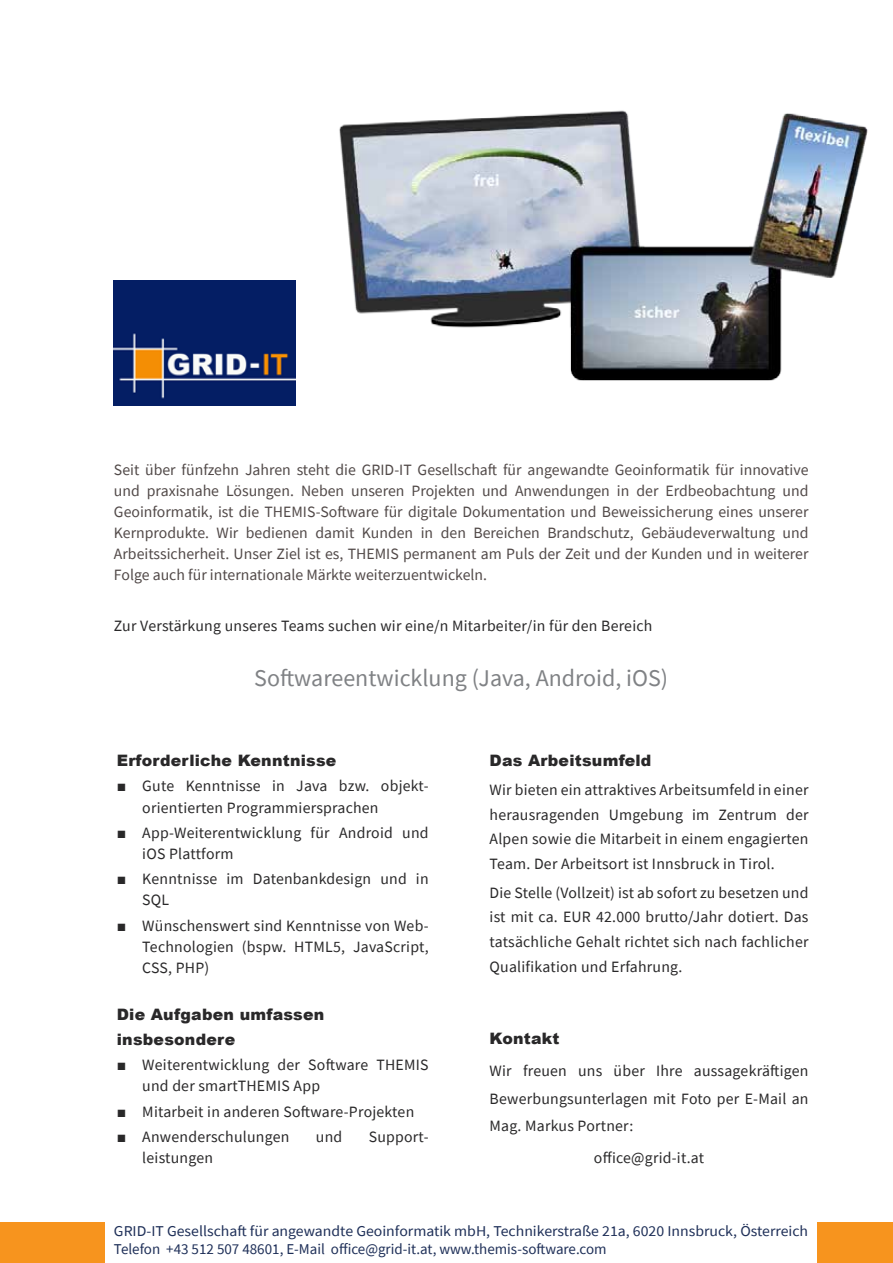
<style>
.page{position:relative;width:893px;height:1263px;background:#fff}
.page>*{position:absolute;margin:0;border:0;box-sizing:border-box;transform-origin:0 0}
.t1{font:24px "Source Sans Pro";color:#808285}
.t2{font:15.75px/24.6px "Source Sans Pro";letter-spacing:.015em;color:#292829;text-align:justify}
.t3{font:15.75px/21px "Source Sans Pro";color:#514948;text-align:justify}
.t4{font:900 15.75px/25.3px "Arial";letter-spacing:.015em;color:#292829}
.t5{font:15px/18px "Source Sans Pro";color:#1e2f58;scale:1.05 1}
.s1{font-family:"Arial"}
</style>
<div class="page">
<img style="left:339px;top:110px;width:529px;height:271px">
<div style="left:0;top:1222px;width:105px;height:41px;background:#f7941e"></div>
<img style="left:114px;top:281px;width:182px;height:125px">
<div style="left:818px;top:1222px;width:75px;height:41px;background:#f7941e"></div>
<p class="t3" style="left:114px;top:459px;width:696px">Seit über fünfzehn Jahren steht die GRID-IT Gesellschaft für angewandte Geoinformatik für innovative und praxisnahe Lösungen. Neben unseren Projekten und Anwendungen in der Erdbeobachtung und Geoinformatik, ist die THEMIS-Software für digitale Dokumentation und Beweissicherung eines unserer Kernprodukte. Wir bedienen damit Kunden in den Bereichen Brandschutz, Gebäudeverwaltung und Arbeitssicherheit. Unser Ziel ist es, THEMIS permanent am Puls der Zeit und der Kunden und in weiterer Folge auch für internationale Märkte weiterzuentwickeln.</p>
<p class="t2" style="left:114px;top:613px;width:540px">Zur Verstärkung unseres Teams suchen wir eine/n Mitarbeiter/in für den Bereich</p>
<h1 class="t1" style="left:254px;top:663px;width:415px">Softwareentwicklung (Java, Android, iOS)</h1>
<p class="t4" style="left:117px;top:747px;width:221px">Erforderliche Kenntnisse</p>
<p class="t2" style="left:142px;top:775px;width:288px;line-height:21.1px;text-indent:-26px"><span class="s1">■</span> Gute Kenntnisse in Java bzw. objekt&shy;orientierten Programmiersprachen</p>
<p class="t2" style="left:142px;top:822px;width:288px;line-height:21.1px;text-indent:-26px"><span class="s1">■</span> App-Weiterentwicklung für Android und iOS Plattform</p>
<p class="t2" style="left:142px;top:868px;width:288px;line-height:21.1px;text-indent:-26px"><span class="s1">■</span> Kenntnisse im Datenbankdesign und in<br>SQL</p>
<p class="t2" style="left:142px;top:915px;width:288px;line-height:21.1px;text-indent:-26px"><span class="s1">■</span> Wünschenswert sind Kenntnisse von Web-Technologien (bspw. HTML5, JavaScript, CSS, PHP)</p>
<p class="t4" style="left:117px;top:1001px;width:209px">Die Aufgaben umfassen insbesondere</p>
<p class="t2" style="left:142px;top:1054px;width:288px;line-height:21.1px;text-indent:-26px"><span class="s1">■</span> Weiterentwicklung der Software THEMIS und der smartTHEMIS App</p>
<p class="t2" style="left:117px;top:1099px;width:299px"><span class="s1">■</span> Mitarbeit in anderen Software-Projekten</p>
<p class="t2" style="left:117px;top:1124px;width:174px"><span class="s1">■</span> Anwenderschulungen</p>
<p class="t2" style="left:316px;top:1124px;width:28px">und</p>
<p class="t2" style="left:369px;top:1124px;width:61px">Support-</p>
<p class="t2" style="left:142px;top:1145px;width:72px">leistungen</p>
<p class="t4" style="left:490px;top:747px;width:163px">Das Arbeitsumfeld</p>
<p class="t2" style="left:490px;top:777px;width:320px">Wir bieten ein attraktives Arbeitsumfeld in einer herausragenden Umgebung im Zentrum der Alpen sowie die Mitarbeit in einem engagierten Team. Der Arbeitsort ist Innsbruck in Tirol.</p>
<p class="t2" style="left:490px;top:880px;width:320px">Die Stelle (Vollzeit) ist ab sofort zu besetzen und ist mit ca. EUR 42.000 brutto/Jahr dotiert. Das tatsächliche Gehalt richtet sich nach fachlicher Qualifikation und Erfahrung.</p>
<p class="t4" style="left:490px;top:1025px;width:72px">Kontakt</p>
<p class="t2" style="left:490px;top:1057px;width:320px;line-height:27.6px">Wir freuen uns über Ihre aussagekräftigen Bewerbungsunterlagen mit Foto per E-Mail an Mag. Markus Portner:</p>
<p class="t2" style="left:594px;top:1145px;width:112px">office@grid-it.at</p>
<p class="t5" style="left:114px;top:1222px;width:663px">GRID-IT Gesellschaft für angewandte Geoinformatik mbH, Technikerstraße 21a, 6020 Innsbruck, Österreich<br>Telefon +43 512 507 48601, E-Mail office@grid-it.at, www.themis-software.com</p>
</div>
